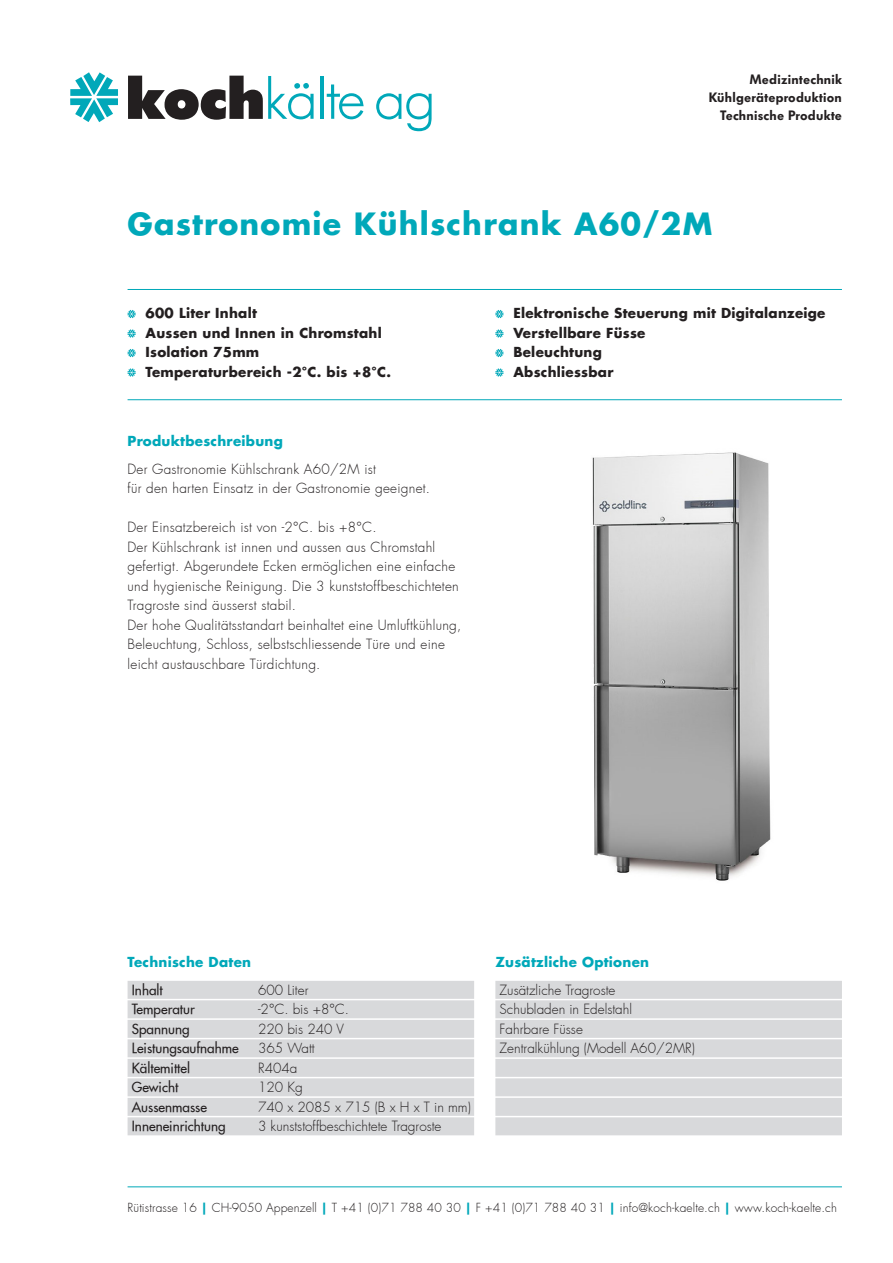
<style>
.page{position:relative;width:893px;height:1263px;background:#fff}
.page>*{position:absolute;margin:0;border:0;box-sizing:border-box;transform-origin:0 0}
.t1{font:700 30px "Futura";letter-spacing:.04em;color:#00a8b9}
.t2{font:300 13.5px/19.5px "Futura";letter-spacing:.02em;color:#231f20}
.Aufzählung{font:700 13.5px "Futura";letter-spacing:.02em;color:#231f20}
.t3{font:300 13.5px/19.5px "Futura";color:#231f20}
.t4{font:500 13.5px "Futura";color:#231f20}
.t5{font:700 13.5px "Futura";letter-spacing:.02em;color:#00a8b9}
.t6{font:600 13.5px/18px "Futura BQ";letter-spacing:.02em;color:#231f20;text-align:right}
.t7{font:300 12px "Futura";letter-spacing:.01em;color:#231f20}
.s1{font-weight:700;color:#00a8b9}
</style>
<div class="page">
<img style="left:592px;top:452px;width:179px;height:429px">
<svg style="left:128px;top:310px;width:8px;height:8px"></svg>
<svg style="left:128px;top:329px;width:8px;height:9px"></svg>
<svg style="left:128px;top:349px;width:8px;height:8px"></svg>
<svg style="left:128px;top:368px;width:8px;height:9px"></svg>
<svg style="left:495px;top:310px;width:8px;height:8px"></svg>
<svg style="left:495px;top:329px;width:8px;height:9px"></svg>
<svg style="left:495px;top:349px;width:8px;height:8px"></svg>
<svg style="left:495px;top:368px;width:8px;height:9px"></svg>
<svg style="left:70px;top:72px;width:48px;height:50px"></svg>
<svg style="left:128px;top:76px;width:186px;height:44px"></svg>
<hr style="left:320px;top:76px;width:3px;height:43px;background:#00a8b9">
<svg style="left:327px;top:84px;width:37px;height:35px"></svg>
<svg style="left:376px;top:93px;width:56px;height:38px"></svg>
<hr style="left:128px;top:289px;width:714px;height:1px;background:#00a8b9">
<hr style="left:128px;top:399px;width:714px;height:1px;background:#00a8b9">
<hr style="left:128px;top:1186px;width:714px;height:1px;background:#00a8b9">
<div style="left:495px;top:981px;width:347px;height:18px;background:#d8d9db"></div>
<div style="left:495px;top:1000px;width:347px;height:18px;background:#d8d9db"></div>
<div style="left:495px;top:1020px;width:347px;height:18px;background:#d8d9db"></div>
<div style="left:495px;top:1039px;width:347px;height:18px;background:#d8d9db"></div>
<div style="left:495px;top:1059px;width:347px;height:18px;background:#d8d9db"></div>
<div style="left:495px;top:1078px;width:347px;height:18px;background:#d8d9db"></div>
<div style="left:495px;top:1098px;width:347px;height:18px;background:#d8d9db"></div>
<div style="left:495px;top:1117px;width:347px;height:18px;background:#d8d9db"></div>
<div style="left:128px;top:981px;width:346px;height:18px;background:#d8d9db"></div>
<div style="left:128px;top:1000px;width:346px;height:18px;background:#d8d9db"></div>
<div style="left:128px;top:1020px;width:346px;height:18px;background:#d8d9db"></div>
<div style="left:128px;top:1039px;width:346px;height:18px;background:#d8d9db"></div>
<div style="left:128px;top:1059px;width:346px;height:18px;background:#d8d9db"></div>
<div style="left:128px;top:1078px;width:346px;height:18px;background:#d8d9db"></div>
<div style="left:128px;top:1098px;width:346px;height:18px;background:#d8d9db"></div>
<div style="left:128px;top:1117px;width:346px;height:18px;background:#d8d9db"></div>
<p class="t6" style="left:709px;top:71px;width:135px">Medizintechnik<br>Kühlgeräteproduktion<br>Technische Produkte</p>
<h1 class="t1" style="left:128px;top:204px;width:586px">Gastronomie Kühlschrank A60/2M</h1>
<p class="Aufzählung" style="left:146px;top:304px;width:113px">600 Liter Inhalt</p>
<p class="Aufzählung" style="left:146px;top:324px;width:238px">Aussen und Innen in Chromstahl</p>
<p class="Aufzählung" style="left:146px;top:343px;width:115px">Isolation 75mm</p>
<p class="Aufzählung" style="left:146px;top:363px;width:247px">Temperaturbereich -2°C. bis +8°C.</p>
<p class="t5" style="left:128px;top:432px;width:157px">Produktbeschreibung</p>
<p class="t2" style="left:128px;top:460px;width:304px">Der Gastronomie Kühlschrank A60/2M ist<br>für den harten Einsatz in der Gastronomie geeignet.</p>
<p class="t2" style="left:128px;top:518px;width:335px">Der Einsatzbereich ist von -2°C. bis +8°C.<br>Der Kühlschrank ist innen und aussen aus Chromstahl gefertigt. Abgerundete Ecken ermöglichen eine einfache und hygienische Reinigung. Die 3 kunststoffbeschichteten Tragroste sind äusserst stabil.<br>Der hohe Qualitätsstandart beinhaltet eine Umluftkühlung, Beleuchtung, Schloss, selbstschliessende Türe und eine leicht austauschbare Türdichtung.</p>
<p class="Aufzählung" style="left:513px;top:304px;width:314px">Elektronische Steuerung mit Digitalanzeige</p>
<p class="Aufzählung" style="left:513px;top:324px;width:134px">Verstellbare Füsse</p>
<p class="Aufzählung" style="left:513px;top:343px;width:90px">Beleuchtung</p>
<p class="Aufzählung" style="left:513px;top:363px;width:102px">Abschliessbar</p>
<p class="t5" style="left:128px;top:953px;width:125px">Technische Daten</p>
<p class="t4" style="left:132px;top:981px;width:32px">Inhalt</p>
<p class="t3" style="left:258px;top:980px;width:52px">600 Liter</p>
<p class="t4" style="left:132px;top:1001px;width:64px">Temperatur</p>
<p class="t2" style="left:258px;top:1000px;width:92px">-2°C. bis +8°C.</p>
<p class="t4" style="left:132px;top:1020px;width:59px">Spannung</p>
<p class="t3" style="left:258px;top:1019px;width:88px">220 bis 240 V</p>
<p class="t4" style="left:132px;top:1040px;width:108px">Leistungsaufnahme</p>
<p class="t2" style="left:258px;top:1039px;width:58px">365 Watt</p>
<p class="t4" style="left:132px;top:1059px;width:60px">Kältemittel</p>
<p class="t2" style="left:258px;top:1058px;width:41px">R404a</p>
<p class="t4" style="left:132px;top:1079px;width:48px">Gewicht</p>
<p class="t2" style="left:258px;top:1078px;width:46px">120 Kg</p>
<p class="t4" style="left:132px;top:1098px;width:77px">Aussenmasse</p>
<p class="t3" style="left:258px;top:1097px;width:214px">740 x 2085 x 715 (B x H x T in mm)</p>
<p class="t4" style="left:132px;top:1118px;width:95px">Inneneinrichtung</p>
<p class="t3" style="left:258px;top:1117px;width:185px">3 kunststoffbeschichtete Tragroste</p>
<p class="t5" style="left:495px;top:953px;width:155px">Zusätzliche Optionen</p>
<p class="t3" style="left:500px;top:980px;width:197px">Zusätzliche Tragroste<br>Schubladen in Edelstahl<br>Fahrbare Füsse<br>Zentralkühlung (Modell A60/2MR)</p>
<p class="t7" style="left:128px;top:1200px;width:711px">Rütistrasse 16 <span class="s1">|</span> CH-9050 Appenzell <span class="s1">|</span> T +41 (0)71 788 40 30 <span class="s1">|</span> F +41 (0)71 788 40 31 <span class="s1">|</span> info@koch-kaelte.ch <span class="s1">|</span> www.koch-kaelte.ch</p>
</div>
